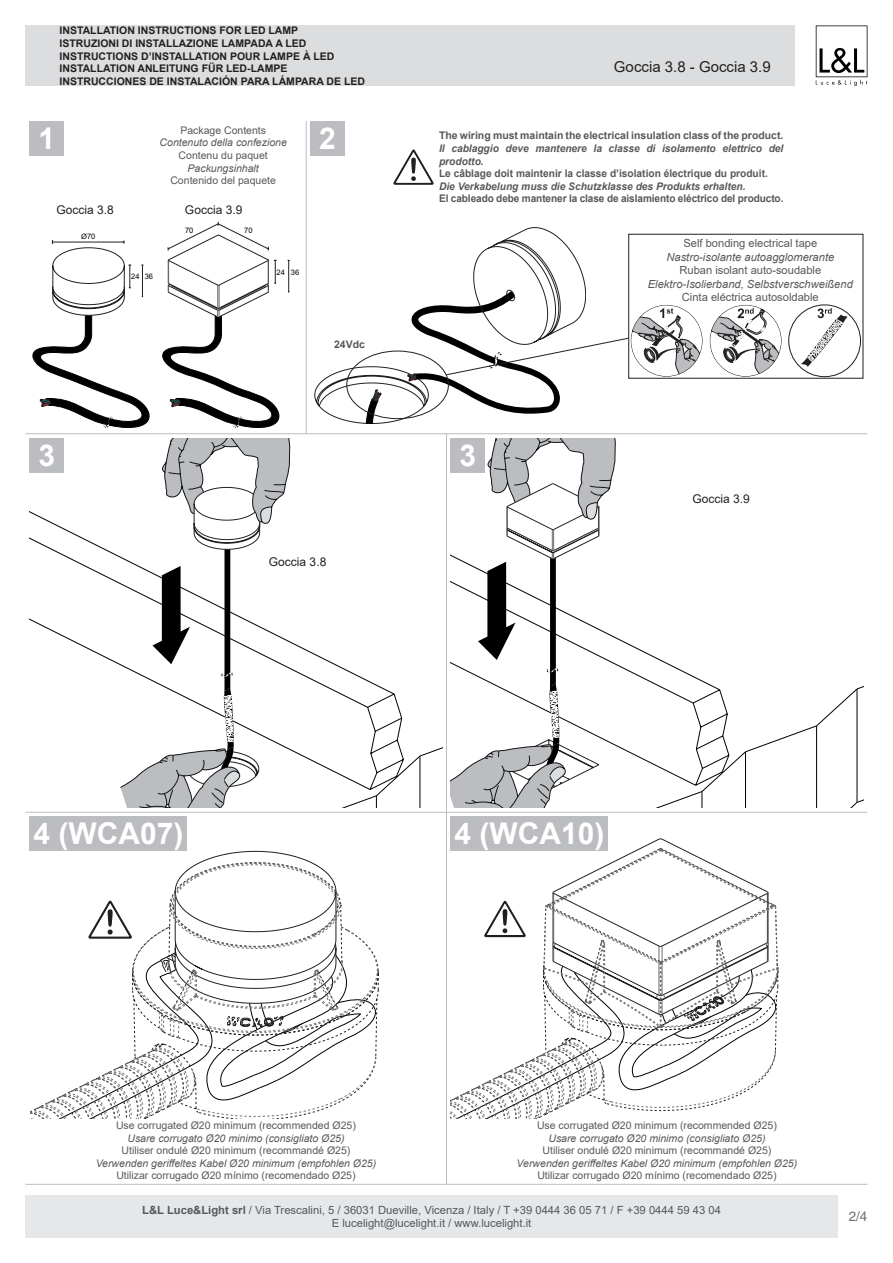
<style>
.page{position:relative;width:893px;height:1263px;background:#fff}
.page>*{position:absolute;margin:0;border:0;box-sizing:border-box;transform-origin:0 0}
.t1{font:700 30px "Arial";color:#fff}
.t2{font:15px "Arial";color:#231f20}
.t3{font:13.5px "Helvetica LT Std";color:#6c6d70}
.t4{font:12px "Arial";color:#231f20}
.t5{font:11.25px/12.8px "Arial";color:#57585a;text-align:center}
.t6{font:11.1px "Arial";color:#57585a}
.t7{font:italic 11.1px "Arial";color:#57585a}
.t8{font:10.5px "Arial";color:#57585a}
.t9{font:italic 10.5px "Arial";color:#57585a}
.t10{font:700 10.5px "Arial";color:#231f20}
.t11{font:700 10.5px "Arial";color:#57585a}
.t12{font:italic 700 10.5px/12.6px "Arial";color:#57585a}
.t13{font:700 10.5px "Arial";color:#57585a;scale:.96 1}
.t14{font:7.5px "Arial";color:#000001}
.s1{font-weight:700}
</style>
<div class="page">
<div style="left:26px;top:1195px;width:812px;height:42px;background:#e6e7e9"></div>
<svg style="left:616px;top:689px;width:241px;height:119px"></svg>
<svg style="left:451px;top:438px;width:165px;height:370px"></svg>
<svg style="left:857px;top:686px;width:6px;height:116px"></svg>
<hr style="left:420px;top:756px;width:1px;height:52px;background:#000001">
<svg style="left:30px;top:438px;width:390px;height:370px"></svg>
<div style="left:26px;top:26px;width:769px;height:60px;background:#dcdddf"></div>
<svg style="left:816px;top:26px;width:51px;height:60px"></svg>
<svg style="left:451px;top:838px;width:327px;height:280px"></svg>
<svg style="left:30px;top:851px;width:348px;height:267px"></svg>
<div style="left:451px;top:816px;width:157px;height:34px;background:#bcbdc0"></div>
<div style="left:30px;top:816px;width:157px;height:34px;background:#bcbdc0"></div>
<hr style="left:26px;top:433px;width:841px;height:1px;background:#bcbdc0">
<hr style="left:26px;top:812px;width:841px;height:1px;background:#bcbdc0">
<hr style="left:26px;top:1184px;width:841px;height:1px;background:#bcbdc0">
<hr style="left:446px;top:434px;width:1px;height:750px;background:#bcbdc0">
<hr style="left:306px;top:121px;width:1px;height:313px;background:#bcbdc0">
<div style="left:310px;top:121px;width:34px;height:34px;background:#bcbdc0"></div>
<svg style="left:33px;top:222px;width:257px;height:206px"></svg>
<div style="left:30px;top:121px;width:34px;height:34px;background:#bcbdc0"></div>
<div style="left:30px;top:438px;width:34px;height:34px;background:#bcbdc0"></div>
<div style="left:451px;top:438px;width:34px;height:34px;background:#bcbdc0"></div>
<div style="left:789px;top:305px;width:72px;height:72px;border:1px solid #231f20;border-radius:50%"></div>
<svg style="left:801px;top:308px;width:46px;height:59px"></svg>
<svg style="left:315px;top:227px;width:387px;height:197px"></svg>
<svg style="left:710px;top:308px;width:71px;height:68px"></svg>
<div style="left:628px;top:234px;width:235px;height:144px;border:1px solid #231f20"></div>
<svg style="left:393px;top:149px;width:41px;height:36px"></svg>
<p class="t10" style="left:60px;top:23px;width:240px">INSTALLATION INSTRUCTIONS FOR LED LAMP</p>
<p class="t10" style="left:60px;top:36px;width:248px">ISTRUZIONI DI INSTALLAZIONE LAMPADA A LED</p>
<p class="t10" style="left:60px;top:49px;width:276px">INSTRUCTIONS D’INSTALLATION POUR LAMPE À LED</p>
<p class="t10" style="left:60px;top:61px;width:229px">INSTALLATION ANLEITUNG FÜR LED-LAMPE</p>
<p class="t10" style="left:60px;top:74px;width:307px">INSTRUCCIONES DE INSTALACIÓN PARA LÁMPARA DE LED</p>
<p class="t1" style="left:38px;top:117px;width:18px">1</p>
<p class="t8" style="left:180px;top:123px;width:87px">Package Contents</p>
<p class="t9" style="left:160px;top:136px;width:129px">Contenuto della confezione</p>
<p class="t8" style="left:179px;top:148px;width:91px">Contenu du paquet</p>
<p class="t9" style="left:188px;top:161px;width:73px">Packungsinhalt</p>
<p class="t8" style="left:170px;top:173px;width:107px">Contenido del paquete</p>
<p class="t4" style="left:56px;top:201px;width:59px">Goccia 3.8</p>
<p class="t14" style="left:81px;top:231px;width:16px">Ø70</p>
<p class="t14" style="left:131px;top:271px;width:23px">24 36</p>
<p class="t4" style="left:185px;top:201px;width:59px">Goccia 3.9</p>
<p class="t14" style="left:185px;top:225px;width:10px">70</p>
<p class="t14" style="left:244px;top:225px;width:10px">70</p>
<p class="t14" style="left:277px;top:267px;width:24px">24 36</p>
<p class="t1" style="left:319px;top:117px;width:18px">2</p>
<p class="t11" style="left:334px;top:337px;width:32px">24Vdc</p>
<p class="t2" style="left:614px;top:56px;width:158px">Goccia 3.8 - Goccia 3.9</p>
<p class="t11" style="left:439px;top:128px;width:346px">The wiring must maintain the electrical insulation class of the product.</p>
<p class="t12" style="left:439px;top:142px;width:346px">Il cablaggio deve mantenere la classe di isolamento elettrico del prodotto.</p>
<p class="t11" style="left:439px;top:166px;width:330px">Le câblage doit maintenir la classe d’isolation électrique du produit.</p>
<p class="t12" style="left:439px;top:180px;width:308px">Die Verkabelung muss die Schutzklasse des Produkts erhalten.</p>
<p class="t13" style="left:439px;top:191px;width:360px">El cableado debe mantener la clase de aislamiento eléctrico del producto.</p>
<p class="t6" style="left:683px;top:236px;width:135px">Self bonding electrical tape</p>
<p class="t7" style="left:666px;top:250px;width:169px">Nastro-isolante autoagglomerante</p>
<p class="t6" style="left:679px;top:263px;width:143px">Ruban isolant auto-soudable</p>
<p class="t7" style="left:648px;top:276px;width:207px">Elektro-Isolierband, Selbstverschweißend</p>
<p class="t6" style="left:682px;top:289px;width:138px">Cinta eléctrica autosoldable</p>
<p class="t1" style="left:38px;top:434px;width:18px">3</p>
<p class="t1" style="left:459px;top:434px;width:18px">3</p>
<p class="t4" style="left:269px;top:554px;width:59px">Goccia 3.8</p>
<p class="t4" style="left:693px;top:491px;width:59px">Goccia 3.9</p>
<p class="t1" style="left:33px;top:813px;width:152px">4 (WCA07)</p>
<p class="t1" style="left:454px;top:813px;width:151px">4 (WCA10)</p>
<p class="t8" style="left:116px;top:1118px;width:241px">Use corrugated Ø20 minimum (recommended Ø25)</p>
<p class="t9" style="left:127px;top:1131px;width:219px">Usare corrugato Ø20 minimo (consigliato Ø25)</p>
<p class="t8" style="left:122px;top:1143px;width:230px">Utiliser ondulé Ø20 minimum (recommandé Ø25)</p>
<p class="t9" style="left:96px;top:1156px;width:282px">Verwenden geriffeltes Kabel Ø20 minimum (empfohlen Ø25)</p>
<p class="t8" style="left:116px;top:1168px;width:241px">Utilizar corrugado Ø20 mínimo (recomendado Ø25)</p>
<p class="t8" style="left:537px;top:1118px;width:241px">Use corrugated Ø20 minimum (recommended Ø25)</p>
<p class="t9" style="left:548px;top:1131px;width:219px">Usare corrugato Ø20 minimo (consigliato Ø25)</p>
<p class="t8" style="left:543px;top:1143px;width:230px">Utiliser ondulé Ø20 minimum (recommandé Ø25)</p>
<p class="t9" style="left:517px;top:1156px;width:282px">Verwenden geriffeltes Kabel Ø20 minimum (empfohlen Ø25)</p>
<p class="t8" style="left:537px;top:1168px;width:241px">Utilizar corrugado Ø20 mínimo (recomendado Ø25)</p>
<p class="t5" style="left:142px;top:1203px;width:580px"><span class="s1">L&amp;L Luce&amp;Light srl</span> / Via Trescalini, 5 / 36031 Dueville, Vicenza / Italy / T +39 0444 36 05 71 / F +39 0444 59 43 04<br>E lucelight@lucelight.it / www.lucelight.it</p>
<p class="t3" style="left:849px;top:1208px;width:20px">2/4</p>
</div>
